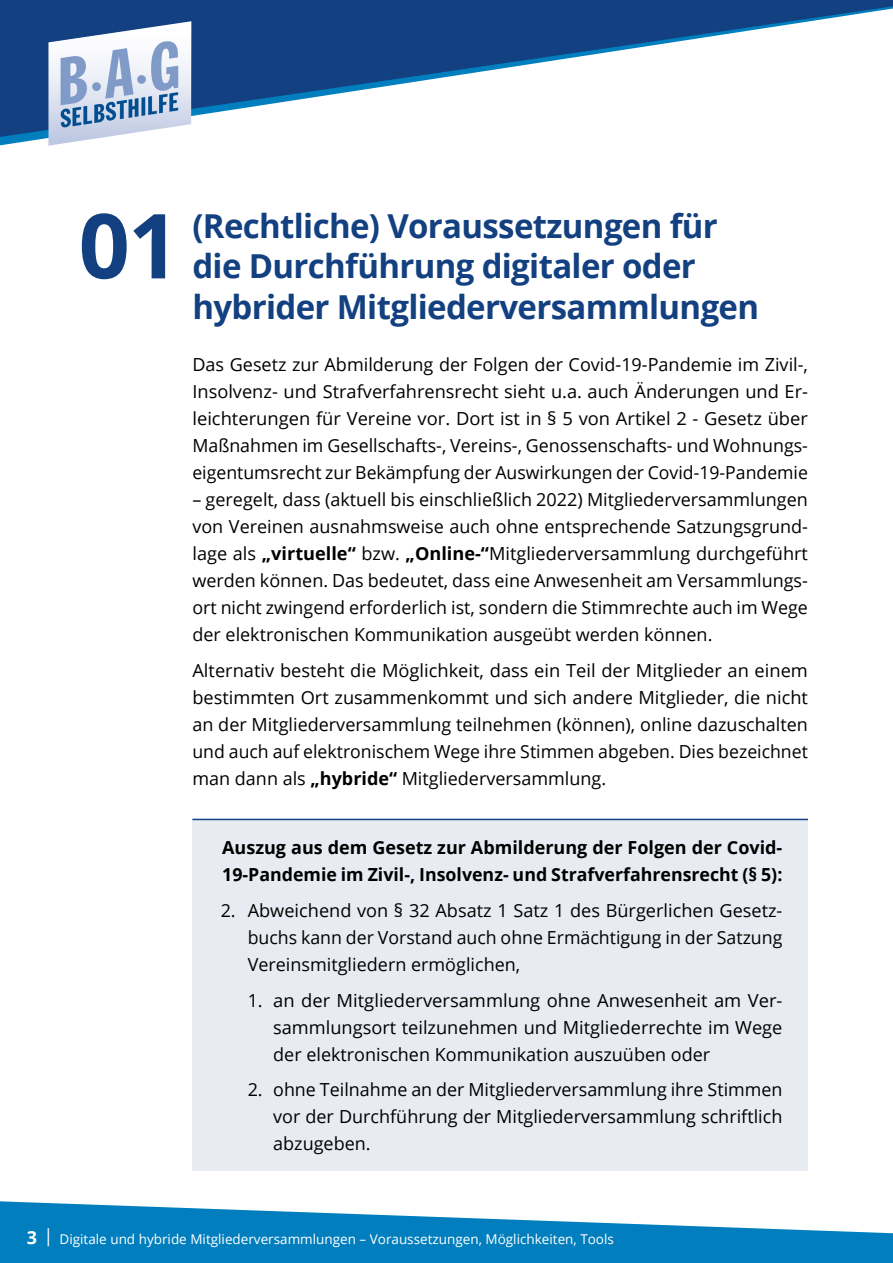
<style>
.page{position:relative;width:893px;height:1263px;background:#fff}
.page>*{position:absolute;margin:0;border:0;box-sizing:border-box;transform-origin:0 0}
.Überschrft{font:700 89.7px "Open Sans";color:#134080}
.Überschrft-2{font:700 33px/40.5px "Open Sans";letter-spacing:-.02em;color:#134080}
.Fließtext{font:18px/27px "Open Sans";color:#000;text-align:justify}
.Balken{font:700 18px/27px "Open Sans";color:#000}
.t1{font:13.5px "Open Sans";color:#fff}
.s1{font-weight:700}
.s2{font-weight:700;font-size:18px}
.s3{font-size:18px}
</style>
<div class="page">
<svg style="left:0;top:1201px;width:893px;height:62px;fill:#007ebd"></svg>
<svg style="left:0;top:0;width:893px;height:138px"></svg>
<img style="left:48px;top:21px;width:143px;height:125px">
<div style="left:192px;top:819px;width:616px;height:352px;background:#e8ecf2"></div>
<hr style="left:192px;top:819px;width:616px;height:1px;background:#134080">
<h2 class="Überschrft" style="left:79px;top:182px;width:102px">01</h2>
<h2 class="Überschrft-2" style="left:192px;top:205px;width:568px">(Rechtliche) Voraussetzungen für die Durchführung digitaler oder hybrider Mitgliederversammlungen</h2>
<p class="Fließtext" style="left:192px;top:351px;width:617px">Das Gesetz zur Abmilderung der Folgen der Covid-19-Pandemie im Zivil-, Insolvenz- und Strafverfahrensrecht sieht u.a. auch Änderungen und Er&shy;leichterungen für Vereine vor. Dort ist in § 5 von Artikel 2 - Gesetz über Maßnahmen im Gesellschafts-, Vereins-, Genossenschafts- und Wohnungs&shy;eigentumsrecht zur Bekämpfung der Auswirkungen der Covid-19-Pandemie</p>
<p class="Fließtext" style="left:192px;top:486px;width:617px">– geregelt, dass (aktuell bis einschließlich 2022) Mitgliederversammlungen von Vereinen ausnahmsweise auch ohne entsprechende Satzungsgrund&shy;lage als <span class="s1">„virtuelle“</span> bzw. <span class="s1">„Online-“</span>Mitgliederversammlung durchgeführt werden können. Das bedeutet, dass eine Anwesenheit am Versammlungs&shy;ort nicht zwingend erforderlich ist, sondern die Stimmrechte auch im Wege der elektronischen Kommunikation ausgeübt werden können.</p>
<p class="Fließtext" style="left:192px;top:656px;width:617px">Alternativ besteht die Möglichkeit, dass ein Teil der Mitglieder an einem bestimmten Ort zusammenkommt und sich andere Mitglieder, die nicht an der Mitgliederversammlung teilnehmen (können), online dazuschalten und auch auf elektronischem Wege ihre Stimmen abgeben. Dies bezeichnet man dann als <span class="s1">„hybride“</span> Mitgliederversammlung.</p>
<p class="Balken" style="left:222px;top:834px;width:562px">Auszug aus dem Gesetz zur Abmilderung der Folgen der Covid-<br>19-Pandemie im Zivil-, Insolvenz- und Strafverfahrensrecht (§ 5):</p>
<p class="Fließtext" style="left:248px;top:896px;width:536px;text-indent:-27px">2. Abweichend von § 32 Absatz 1 Satz 1 des Bürgerlichen Gesetz&shy;buchs kann der Vorstand auch ohne Ermächtigung in der Satzung Vereinsmitgliedern ermöglichen,</p>
<p class="Fließtext" style="left:273px;top:986px;width:511px;text-indent:-26px">1. an der Mitgliederversammlung ohne Anwesenheit am Ver&shy;sammlungsort teilzunehmen und Mitgliederrechte im Wege der elektronischen Kommunikation auszuüben oder</p>
<p class="Fließtext" style="left:273px;top:1075px;width:511px;text-indent:-26px">2. ohne Teilnahme an der Mitgliederversammlung ihre Stimmen vor der Durchführung der Mitgliederversammlung schriftlich abzugeben.</p>
<p class="t1" style="left:27px;top:1230px;width:588px"><span class="s2">3</span> <span class="s3">|</span> Digitale und hybride Mitgliederversammlungen – Voraussetzungen, Möglichkeiten, Tools</p>
</div>
